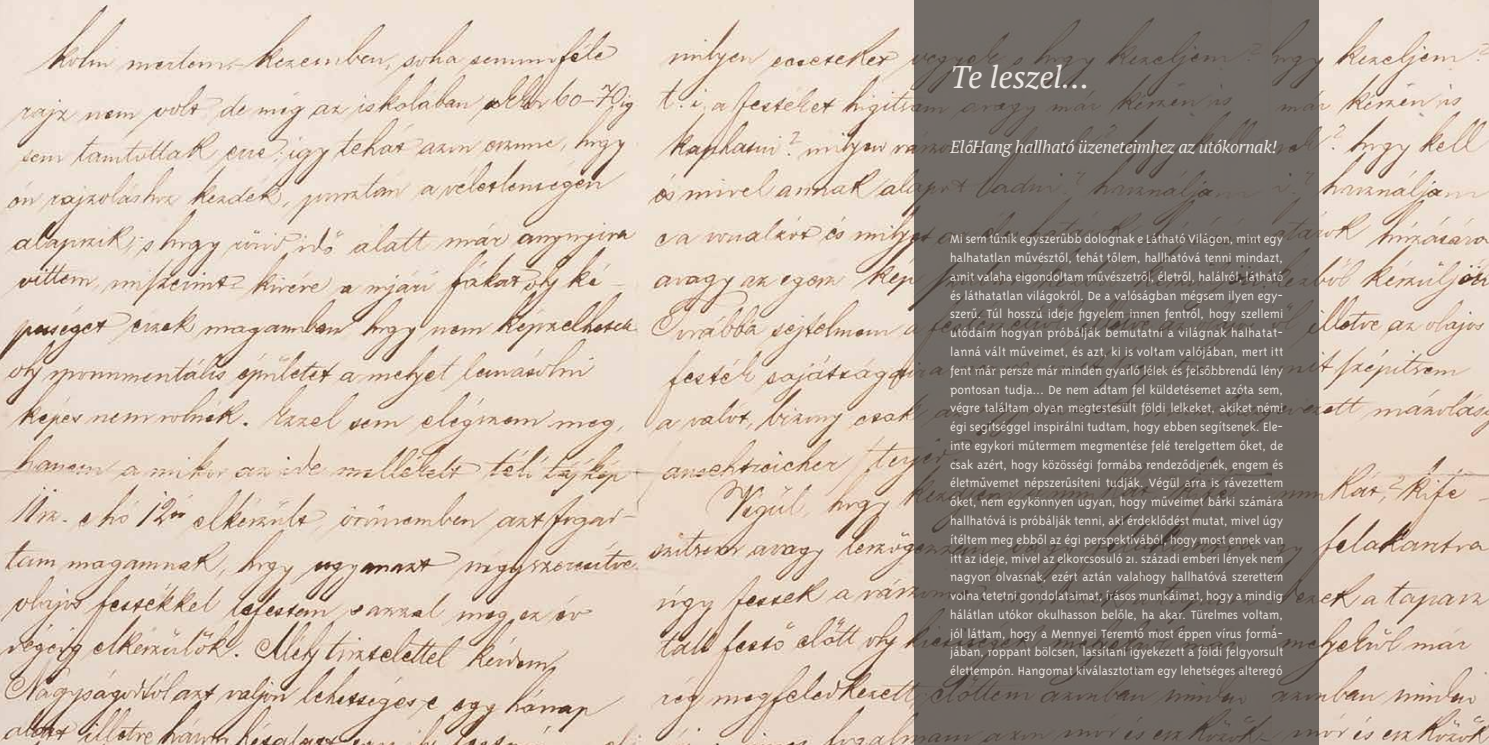
<style>
.page{position:relative;width:1489px;height:745px;background:#fff}
.page>*{position:absolute;margin:0;border:0;box-sizing:border-box;transform-origin:0 0}
.t1{font:italic 31.25px "PT Serif";color:#ebeaea}
.t2{font:italic 17.5px "PT Serif";letter-spacing:-.02em;color:#ebeaea}
.t3{font:300 13.75px/18.8px "Triplex H";color:#ebeaea;text-align:justify}
.s1{font-family:"Triplex H";font-weight:300;font-size:18.25px}
</style>
<div class="page">
<img style="left:1318px;top:0;width:170px;height:744px">
<img style="left:0;top:0;width:914px;height:744px">
<svg style="left:914px;top:0;width:404px;height:744px;background:#6e6761"></svg>
<h1 class="t1" style="left:950px;top:57px;width:141px">Te leszel…</h1>
<p class="t2" style="left:950px;top:136px;width:328px">El<span class="s1">ô</span>Hang hallható üzeneteimhez az utókornak!</p>
<p class="t3" style="left:950px;top:229px;width:335px">Mi sem tûnik egyszerûbb dolognak e Látható Világon, mint egy halhatatlan mûvésztôl, tehát tôlem, hallhatóvá tenni mindazt, amit valaha elgondoltam mûvészetrôl, életrôl, halálról, látható és láthatatlan világokról. De a valóságban mégsem ilyen egy&shy;szerû. Túl hosszú ideje figyelem innen fentrôl, hogy szellemi utódaim hogyan próbálják bemutatni a világnak halhatat&shy;lanná vált mûveimet, és azt, ki is voltam valójában, mert itt fent már persze már minden gyarló lélek és felsôbbrendû lény pontosan tudja... De nem adtam fel küldetésemet azóta sem, végre találtam olyan megtestesült földi lelkeket, akiket némi égi segítséggel inspirálni tudtam, hogy ebben segítsenek. Ele&shy;inte egykori mûtermem megmentése felé terelgettem ôket, de csak azért, hogy közösségi formába rendezôdjenek, engem és életmûvemet népszerûsíteni tudják. Végül arra is rávezettem ôket, nem egykönnyen ugyan, hogy mûveimet bárki számára hallhatóvá is próbálják tenni, aki érdeklôdést mutat, mivel úgy ítéltem meg ebbôl az égi perspektívából, hogy most ennek van itt az ideje, mivel az elkorcsosuló 21. századi emberi lények nem nagyon olvasnak, ezért aztán valahogy hallhatóvá szerettem volna tetetni gondolataimat, írásos munkáimat, hogy a mindig hálátlan utókor okulhasson belôle, ha akar. Türelmes voltam, jól láttam, hogy a Mennyei Teremtô most éppen vírus formá&shy;jában, roppant bölcsen, lassítani igyekezett a földi felgyorsult élettempón. Hangomat kiválasztottam egy lehetséges alteregó</p>
</div>
